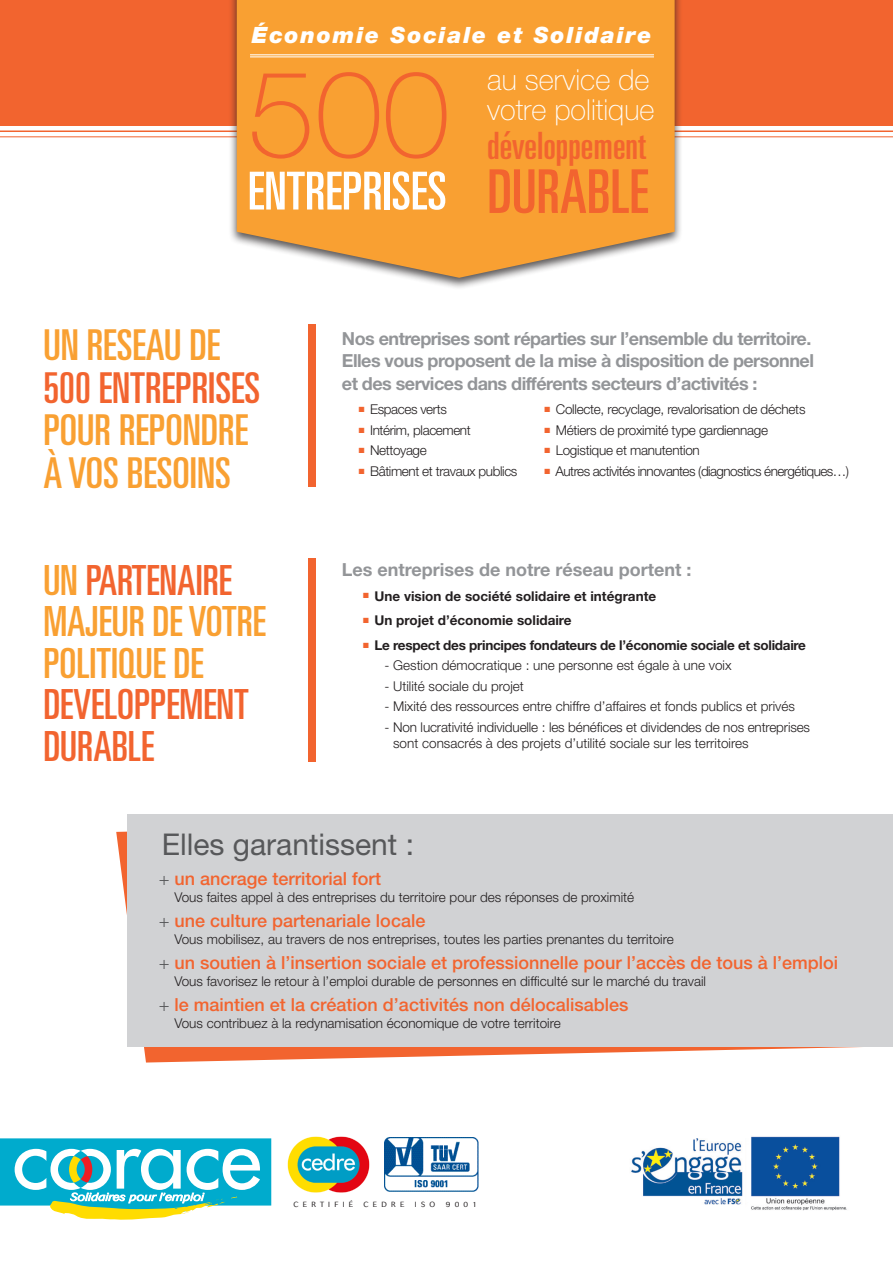
<style>
.page{position:relative;width:893px;height:1263px;background:#fff}
.page>*{position:absolute;margin:0;border:0;box-sizing:border-box;transform-origin:0 0}
.t1{font:100 121.05px "Helvetica Neue";color:#f2642f}
.t2{font:ultra-condensed 60.45px "Univers LT Std";color:#f2642f}
.t3{font:ultra-condensed 52.35px "Univers LT Std";color:#fff}
.t4{font:ultra-condensed 42.6px/42.6px "Univers LT Std";color:#f9a032}
.t5{font:ultra-condensed 42.6px "Univers LT Std";color:#f2642f}
.t6{font:ultra-condensed 41.55px/41.5px "Univers LT Std";color:#f2642f}
.t7{font:ultra-condensed 41.55px/41.5px "Univers LT Std";color:#f9a032}
.t8{font:ultra-condensed 37.65px "Univers LT Std";color:#f2642f}
.t9{font:30px "Helvetica Neue";color:#57585a}
.t10{font:100 28.95px/29.7px "Helvetica Neue";color:#fff}
.t11{font:italic 900 22.5px "Helvetica Neue";letter-spacing:.08em;color:#fff}
.t12{font:500 18px "Helvetica Neue";color:#f2642f}
.t13{font:700 18px/22.5px "Helvetica Neue";letter-spacing:-.03em;color:#939598}
.t14{font:700 18px "Helvetica Neue";color:#939598}
.t15{font:300 13.5px/16.2px "Helvetica Neue";color:#231f20}
.t16{font:300 13.5px "Helvetica Neue";letter-spacing:-.02em;color:#231f20}
.t17{font:700 13.5px "Helvetica Neue";color:#231f20}
.t18{font:300 13.5px "Helvetica Neue";letter-spacing:-.03em;color:#231f20}
.t19{font:700 13.5px "Helvetica Neue";letter-spacing:-.02em;color:#231f20}
.t20{font:300 13.5px "Helvetica Neue";letter-spacing:-.04em;color:#231f20}
.t21{font:300 7.5px "Cosmos";letter-spacing:.58em;color:#231f20}
.s1{color:#f2642f}
.s2{color:#f9a032}
.s3{font-weight:300;color:#57585a}
</style>
<div class="page">
<svg style="left:116px;top:815px;width:745px;height:247px"></svg>
<div style="left:128px;top:814px;width:765px;height:233px;background:#d1d2d4"></div>
<div style="left:308px;top:324px;width:7px;height:162px;background:#f2642f"></div>
<div style="left:308px;top:558px;width:7px;height:204px;background:#f2642f"></div>
<svg style="left:0;top:1138px;width:271px;height:82px"></svg>
<div style="left:0;top:0;width:893px;height:125px;background:#f2642f"></div>
<hr style="left:0;top:130px;width:893px;height:2px;background:#f2642f">
<hr style="left:0;top:136px;width:893px;height:1px;background:#f2642f">
<div style="left:228px;top:0;width:454px;height:290px;background:#231f20;opacity:.75"></div>
<svg style="left:237px;top:0;width:438px;height:278px;fill:#f9a032"></svg>
<hr style="left:250px;top:54px;width:404px;height:1px;background:#fff">
<hr style="left:250px;top:56px;width:404px;height:1px;background:#fff">
<img style="left:631px;top:1136px;width:216px;height:75px">
<img style="left:287px;top:1136px;width:83px;height:57px">
<img style="left:384px;top:1137px;width:94px;height:54px">
<p class="t11" style="left:252px;top:21px;width:401px">Économie Sociale et Solidaire</p>
<p class="t1" style="left:248px;top:45px;width:204px">500</p>
<p class="t3" style="left:248px;top:161px;width:200px">ENTREPRISES</p>
<p class="t10" style="left:487px;top:65px;width:169px">au service de votre politique</p>
<p class="t8" style="left:487px;top:124px;width:160px">développement</p>
<p class="t2" style="left:487px;top:157px;width:163px">DURABLE</p>
<p class="t4" style="left:43px;top:323px;width:178px">UN RESEAU DE</p>
<p class="t5" style="left:43px;top:363px;width:218px">500 ENTREPRISES</p>
<p class="t4" style="left:43px;top:408px;width:206px">POUR REPONDRE<br>À VOS BESOINS</p>
<p class="t7" style="left:43px;top:559px;width:224px">UN <span class="s1">PARTENAIRE<br></span>MAJEUR DE VOTRE</p>
<p class="t6" style="left:43px;top:642px;width:207px"><span class="s2">POLITIQUE DE<br></span>DEVELOPPEMENT<br>DURABLE</p>
<p class="t13" style="left:342px;top:327px;width:474px">Nos entreprises sont réparties sur l’ensemble du territoire.<br>Elles vous proposent de la mise à disposition de personnel et des services dans différents secteurs d’activités :</p>
<p class="t18" style="left:359px;top:401px;width:89px"><sup>■</sup> Espaces verts</p>
<p class="t16" style="left:544px;top:401px;width:263px"><sup>■</sup> Collecte, recyclage, revalorisation de déchets</p>
<p class="t18" style="left:359px;top:422px;width:113px"><sup>■</sup> Intérim, placement</p>
<p class="t16" style="left:544px;top:422px;width:225px"><sup>■</sup> Métiers de proximité type gardiennage</p>
<p class="t18" style="left:359px;top:442px;width:69px"><sup>■</sup> Nettoyage</p>
<p class="t16" style="left:544px;top:442px;width:157px"><sup>■</sup> Logistique et manutention</p>
<p class="t18" style="left:359px;top:463px;width:160px"><sup>■</sup> Bâtiment et travaux publics</p>
<p class="t20" style="left:544px;top:463px;width:306px"><sup>■</sup> Autres activités innovantes (diagnostics énergétiques…)</p>
<p class="t14" style="left:342px;top:558px;width:351px">Les entreprises de notre réseau portent :</p>
<p class="t17" style="left:363px;top:587px;width:295px"><sup>■</sup> Une vision de société solidaire et intégrante</p>
<p class="t17" style="left:363px;top:612px;width:210px"><sup>■</sup> Un projet d’économie solidaire</p>
<p class="t19" style="left:363px;top:637px;width:444px"><sup>■</sup> Le respect des principes fondateurs de l’économie sociale et solidaire</p>
<p class="t15" style="left:384px;top:657px;width:349px">- Gestion démocratique : une personne est égale à une voix</p>
<p class="t15" style="left:384px;top:678px;width:141px">- Utilité sociale du projet</p>
<p class="t15" style="left:384px;top:698px;width:412px">- Mixité des ressources entre chiffre d’affaires et fonds publics et privés</p>
<p class="t15" style="left:393px;top:718px;width:418px;text-indent:-9px">- Non lucrativité individuelle : les bénéfices et dividendes de nos entreprises sont consacrés à des projets d’utilité sociale sur les territoires</p>
<p class="t9" style="left:162px;top:827px;width:254px">Elles garantissent :</p>
<p class="t12" style="left:159px;top:868px;width:224px"><span class="s3">+</span> un ancrage territorial fort</p>
<p class="t15" style="left:175px;top:888px;width:461px">Vous faites appel à des entreprises du territoire pour des réponses de proximité</p>
<p class="t12" style="left:159px;top:910px;width:268px"><span class="s3">+</span> une culture partenariale locale</p>
<p class="t15" style="left:175px;top:930px;width:501px">Vous mobilisez, au travers de nos entreprises, toutes les parties prenantes du territoire</p>
<p class="t12" style="left:159px;top:952px;width:681px"><span class="s3">+</span> un soutien à l’insertion sociale et professionnelle pour l’accès de tous à l’emploi</p>
<p class="t15" style="left:175px;top:972px;width:533px">Vous favorisez le retour à l’emploi durable de personnes en difficulté sur le marché du travail</p>
<p class="t12" style="left:159px;top:994px;width:471px"><span class="s3">+</span> le maintien et la création d’activités non délocalisables</p>
<p class="t15" style="left:175px;top:1014px;width:388px">Vous contribuez à la redynamisation économique de votre territoire</p>
<p class="t21" style="left:294px;top:1200px;width:61px">CERTIFIÉ</p>
<p class="t21" style="left:364px;top:1200px;width:42px">CEDRE</p>
<p class="t21" style="left:415px;top:1200px;width:22px">ISO</p>
<p class="t21" style="left:446px;top:1200px;width:32px">9001</p>
</div>
